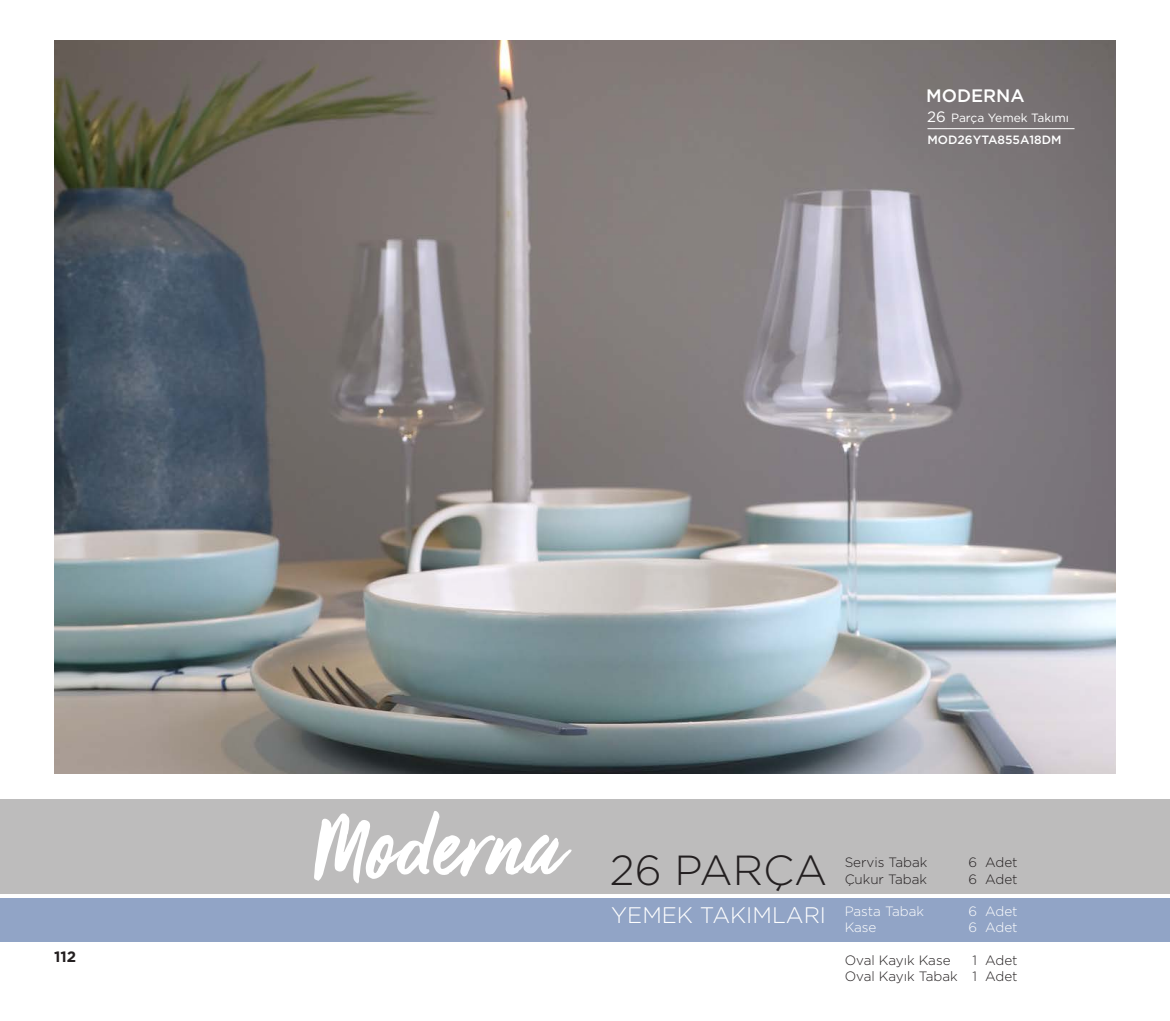
<style>
.page{position:relative;width:1170px;height:1021px;background:#fff}
.page>*{position:absolute;margin:0;border:0;box-sizing:border-box;transform-origin:0 0}
.t1{font:96px "Viva Beautiful C";color:#fff}
.t2{font:300 42px "Gotham";color:#231f20}
.t3{font:300 22.5px "Gotham";color:#fff}
.t4{font:500 18px "Gotham";color:#fff}
.t5{font:700 15px "Gotham";color:#231f20}
.t6{font:300 13.5px "Gotham";color:#231f20}
.t7{font:300 13.5px "Gotham";color:#fff}
.t8{font:12px "Gotham";color:#fff}
.t9{font:500 12px "Gotham";color:#fff}
.s1{font-size:15px}
</style>
<div class="page">
<div style="left:0;top:799px;width:1169px;height:94px;background:#bdbcbc"></div>
<div style="left:0;top:898px;width:1169px;height:43px;background:#91a4c6"></div>
<img style="left:55px;top:40px;width:1060px;height:733px">
<hr style="left:927px;top:128px;width:147px;height:1px;background:#fff">
<p class="t4" style="left:926px;top:83px;width:100px">MODERNA</p>
<p class="t8" style="left:926px;top:110px;width:143px"><span class="s1">26</span> Parça Yemek Takımı</p>
<p class="t9" style="left:927px;top:132px;width:136px">MOD26YTA855A18DM</p>
<p class="t5" style="left:54px;top:946px;width:24px">112</p>
<p class="t5" style="left:60px;top:951px;width:24px">112</p>
<p class="t1" style="left:314px;top:782px;width:250px">Moderna</p>
<p class="t2" style="left:610px;top:843px;width:219px">26 PARÇA</p>
<p class="t3" style="left:611px;top:900px;width:216px">YEMEK TAKIMLARI</p>
<p class="t6" style="left:844px;top:854px;width:84px">Servis Tabak</p>
<p class="t6" style="left:844px;top:870px;width:84px">Çukur Tabak</p>
<p class="t7" style="left:844px;top:902px;width:81px">Pasta Tabak</p>
<p class="t7" style="left:844px;top:918px;width:33px">Kase</p>
<p class="t6" style="left:844px;top:951px;width:107px">Oval Kayık Kase</p>
<p class="t6" style="left:844px;top:967px;width:114px">Oval Kayık Tabak</p>
<p class="t6" style="left:968px;top:854px;width:51px">6 Adet</p>
<p class="t6" style="left:968px;top:870px;width:51px">6 Adet</p>
<p class="t7" style="left:968px;top:902px;width:51px">6 Adet</p>
<p class="t7" style="left:968px;top:918px;width:51px">6 Adet</p>
<p class="t6" style="left:972px;top:951px;width:47px">1 Adet</p>
<p class="t6" style="left:972px;top:967px;width:47px">1 Adet</p>
</div>
